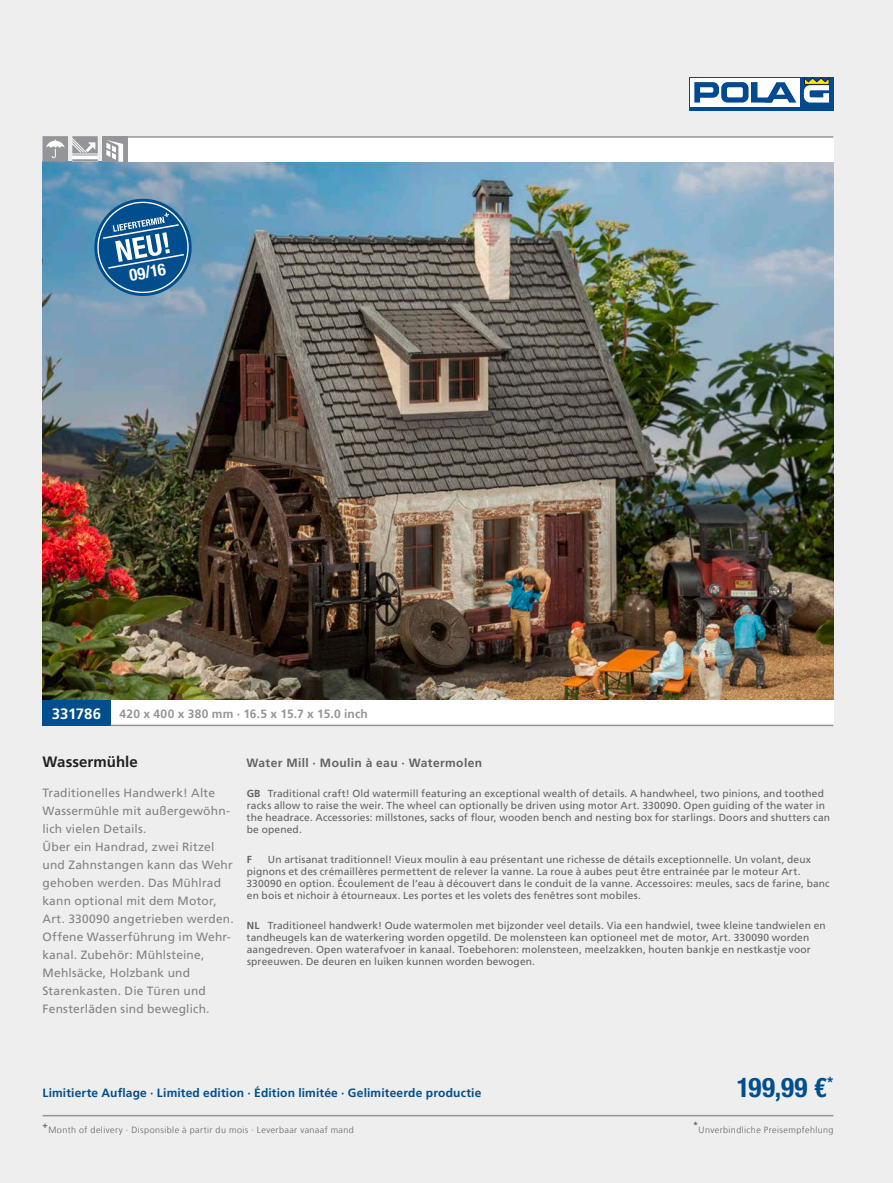
<style>
.page{position:relative;width:893px;height:1183px;background:#fff}
.page>*{position:absolute;margin:0;border:0;box-sizing:border-box;transform-origin:0 0}
.t1{font:700 condensed 27px "Helvetica Neue LT Std";color:#004e8e}
.t2{font:700 condensed 16.5px "Helvetica Neue LT Std";color:#fff}
.t3{font:700 15px "Frutiger LT Com";letter-spacing:.005em;color:#231f20}
.t4{font:12px/18px "Frutiger LT Com";letter-spacing:.015em;color:#808285}
.t5{font:700 12px "Frutiger LT Com";letter-spacing:.015em;color:#004e8e}
.t6{font:700 12px "Frutiger LT Com";letter-spacing:.015em;color:#939598}
.t7{font:700 12px "Frutiger LT Com";letter-spacing:.035em;color:#636366}
.t8{font:10.2px/12px "Frutiger LT Com";letter-spacing:.015em;color:#636366}
.t9{font:700 10.2px "Frutiger LT Com";color:#636366}
.t10{font:300 9px "Frutiger LT Com";letter-spacing:.045em;color:#636366}
.t11{font:700 9px "Frutiger LT Com";color:#636366}
.s1{font-size:15px;color:#fff}
.s2{font-weight:700}
</style>
<div class="page">
<div style="left:0;top:0;width:893px;height:1182px;background:#eeeeef"></div>
<div style="left:689px;top:77px;width:144px;height:34px;background:#014990"></div>
<div style="left:690px;top:78px;width:109px;height:29px;background:#fff"></div>
<svg style="left:694px;top:82px;width:102px;height:20px"></svg>
<svg style="left:803px;top:77px;width:27px;height:25px"></svg>
<hr style="left:43px;top:1114px;width:790px;height:2px;background:#939598">
<img style="left:43px;top:162px;width:790px;height:538px">
<div style="left:121px;top:136px;width:712px;height:26px;background:#fff"></div>
<hr style="left:121px;top:136px;width:712px;height:2px;background:#939598">
<div style="left:43px;top:700px;width:68px;height:26px;background:#004e8e"></div>
<div style="left:111px;top:700px;width:722px;height:26px;background:#fff"></div>
<hr style="left:111px;top:724px;width:722px;height:2px;background:#939598">
<svg style="left:94px;top:199px;width:98px;height:97px;background:#3f7aa8"></svg>
<svg style="left:43px;top:136px;width:55px;height:26px"></svg>
<div style="left:102px;top:136px;width:26px;height:26px;background:#939598"></div>
<svg style="left:106px;top:140px;width:17px;height:22px"></svg>
<h2 class="t2" style="left:128px;top:265px;width:38px;rotate:-10deg">09/16</h2>
<p class="t6" style="left:52px;top:706px;width:318px"><span class="s1">331786</span> 420 x 400 x 380 mm · 16.5 x 15.7 x 15.0 inch</p>
<h3 class="t3" style="left:43px;top:752px;width:97px">Wassermühle</h3>
<p class="t4" style="left:43px;top:783px;width:193px">Traditionelles Handwerk! Alte<br>Wassermühle mit außergewöhn&shy;lich vielen Details.<br>Über ein Handrad, zwei Ritzel und Zahnstangen kann das Wehr gehoben werden. Das Mühlrad kann optional mit dem Motor,<br>Art. 330090 angetrieben werden.<br>Offene Wasserführung im Wehr&shy;kanal. Zubehör: Mühlsteine,<br>Mehlsäcke, Holzbank und<br>Starenkasten. Die Türen und<br>Fensterläden sind beweglich.</p>
<p class="t7" style="left:246px;top:755px;width:237px">Water Mill · Moulin à eau · Watermolen</p>
<p class="t8" style="left:247px;top:787px;width:585px"><span class="s2">GB</span> Traditional craft! Old watermill featuring an exceptional wealth of details. A handwheel, two pinions, and toothed racks allow to raise the weir. The wheel can optionally be driven using motor Art. 330090. Open guiding of the water in the headrace. Accessories: millstones, sacks of flour, wooden bench and nesting box for starlings. Doors and shutters can be opened.</p>
<p class="t9" style="left:247px;top:853px;width:7px">F</p>
<p class="t8" style="left:246px;top:853px;width:585px;text-indent:21px">Un artisanat traditionnel! Vieux moulin à eau présentant une richesse de détails exceptionnelle. Un volant, deux pignons et des crémaillères permettent de relever la vanne. La roue à aubes peut être entrainée par le moteur Art.<br>330090 en option. Écoulement de l’eau à découvert dans le conduit de la vanne. Accessoires: meules, sacs de farine, banc en bois et nichoir à étourneaux. Les portes et les volets des fenêtres sont mobiles.</p>
<p class="t8" style="left:247px;top:919px;width:581px"><span class="s2">NL</span> Traditioneel handwerk! Oude watermolen met bijzonder veel details. Via een handwiel, twee kleine tandwielen en tandheugels kan de waterkering worden opgetild. De molensteen kan optioneel met de motor, Art. 330090 worden aangedreven. Open waterafvoer in kanaal. Toebehoren: molensteen, meelzakken, houten bankje en nestkastje voor spreeuwen. De deuren en luiken kunnen worden bewogen.</p>
<p class="t5" style="left:43px;top:1085px;width:440px">Limitierte Auflage · Limited edition · Édition limitée · Gelimiteerde productie</p>
<p class="t11" style="left:43px;top:1119px;width:7px">+</p>
<p class="t10" style="left:48px;top:1124px;width:307px">Month of delivery · Disponsible à partir du mois · Leverbaar vanaaf mand</p>
<h1 class="t1" style="left:737px;top:1070px;width:98px">199,99 €<sup>*</sup></h1>
<p class="t11" style="left:693px;top:1119px;width:7px">*</p>
<p class="t10" style="left:699px;top:1124px;width:136px">Unverbindliche Preisempfehlung</p>
</div>
